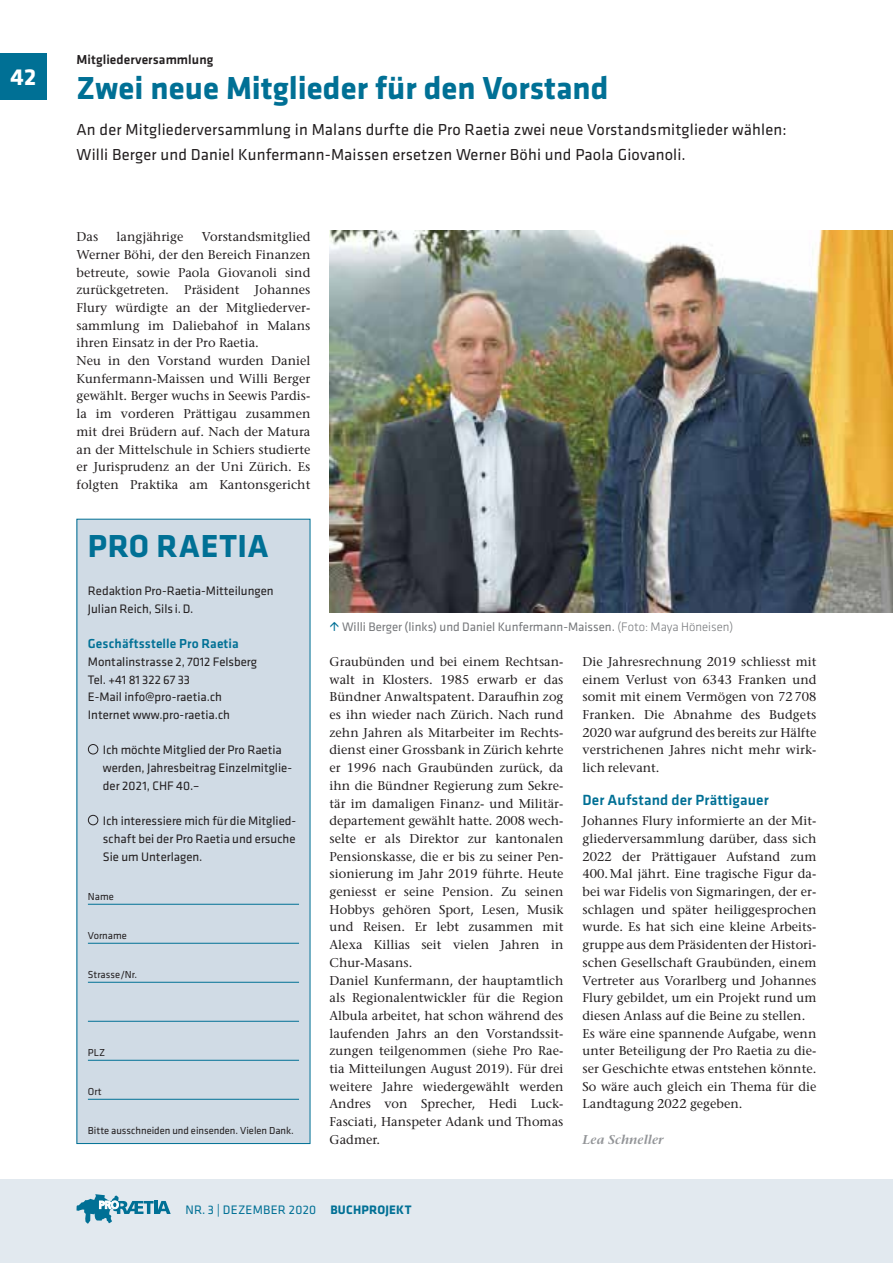
<style>
.page{position:relative;width:893px;height:1263px;background:#fff}
.page>*{position:absolute;margin:0;border:0;box-sizing:border-box;transform-origin:0 0}
.t1{font:700 33px "Klavika";color:#007095}
.t2{font:700 33px "Klavika";letter-spacing:.02em;color:#007095}
.t3{font:700 24px "Klavika";color:#fff}
.t4{font:16.5px/25.5px "Klavika";letter-spacing:.01em;color:#231f20}
.t5{font:500 15.3px "Klavika";letter-spacing:.01em;color:#007095}
.t6{font:500 13.5px "Klavika";letter-spacing:.01em;color:#007095}
.t7{font:500 13.5px "Klavika";letter-spacing:.005em;color:#231f20}
.t8{font:500 12.75px/17.7px "Stone Serif Std";letter-spacing:.005em;color:#231f20}
.t9{font:12.75px/17.7px "Klavika";color:#231f20}
.t10{font:12.75px "Klavika";color:#76787b}
.t11{font:12.75px "Klavika";letter-spacing:.02em;color:#007095}
.t12{font:italic 600 12.75px "Stone Serif Std";letter-spacing:.005em;color:#939598}
.t13{font:10.5px "Klavika";color:#231f20}
.s1{font-weight:300}
.s2{font-weight:700}
</style>
<div class="page">
<div style="left:0;top:53px;width:47px;height:46px;background:#007095"></div>
<div style="left:0;top:1179px;width:893px;height:84px;background:#e2e9ef"></div>
<svg style="left:76px;top:1194px;width:95px;height:30px"></svg>
<div style="left:77px;top:519px;width:233px;height:624px;background:#d0dbe5"></div>
<hr style="left:88px;top:904px;width:211px;height:1px;background:#007095">
<hr style="left:88px;top:943px;width:211px;height:1px;background:#007095">
<hr style="left:88px;top:982px;width:211px;height:1px;background:#007095">
<hr style="left:88px;top:1021px;width:211px;height:1px;background:#007095">
<hr style="left:88px;top:1060px;width:211px;height:1px;background:#007095">
<hr style="left:88px;top:1099px;width:211px;height:1px;background:#007095">
<div style="left:88px;top:744px;width:10px;height:10px;border:1px solid #231f20;border-radius:50%"></div>
<div style="left:88px;top:815px;width:10px;height:10px;border:1px solid #231f20;border-radius:50%"></div>
<img style="left:330px;top:231px;width:563px;height:382px">
<h2 class="t3" style="left:11px;top:60px;width:27px">42</h2>
<p class="t7" style="left:77px;top:50px;width:138px">Mitgliederversammlung</p>
<h1 class="t1" style="left:77px;top:65px;width:533px">Zwei neue Mitglieder für den Vorstand</h1>
<p class="t4" style="left:77px;top:116px;width:712px">An der Mitgliederversammlung in Malans durfte die Pro Raetia zwei neue Vorstandsmitglieder wählen:<br>Willi Berger und Daniel Kunfermann-Maissen ersetzen Werner Böhi und Paola Giovanoli.</p>
<p class="t8" style="left:77px;top:228px;width:235px;text-indent:125px">Vorstandsmitglied Werner Böhi, der den Bereich Finanzen betreute, sowie Paola Giovanoli sind zurückgetreten. Präsident Johannes Flury würdigte an der Mitgliederver&shy;sammlung im Daliebahof in Malans ihren Einsatz in der Pro Raetia.<br>Neu in den Vorstand wurden Daniel Kunfermann-Maissen und Willi Berger gewählt. Berger wuchs in Seewis Pardis&shy;la im vorderen Prättigau zusammen mit drei Brüdern auf. Nach der Matura an der Mittelschule in Schiers studierte er Jurisprudenz an der Uni Zürich. Es folgten Praktika am Kantonsgericht</p>
<p class="t8" style="left:77px;top:228px;width:23px">Das</p>
<p class="t8" style="left:117px;top:228px;width:68px">langjährige</p>
<h1 class="t2" style="left:88px;top:522px;width:182px">PRO RAETIA</h1>
<p class="t9" style="left:88px;top:582px;width:187px">Redaktion Pro-Raetia-Mitteilungen<br>Julian Reich, Sils i.D.</p>
<p class="t6" style="left:88px;top:635px;width:152px">Geschäftsstelle Pro Raetia</p>
<p class="t9" style="left:88px;top:652px;width:171px">Montalinstrasse 2, 7012 Felsberg<br>Tel. +41 81 322 67 33<br>E-Mail info@pro-raetia.ch<br>Internet www.pro-raetia.ch</p>
<p class="t9" style="left:103px;top:741px;width:191px">Ich möchte Mitglied der Pro Raetia werden, Jahresbeitrag Einzelmitglie&shy;der 2021, CHF 40.–</p>
<p class="t9" style="left:103px;top:812px;width:195px;text-align:justify">Ich interessiere mich für die Mitglied&shy;schaft bei der Pro Raetia und ersuche Sie um Unterlagen.</p>
<p class="t13" style="left:88px;top:889px;width:27px">Name</p>
<p class="t13" style="left:88px;top:928px;width:40px">Vorname</p>
<p class="t13" style="left:88px;top:967px;width:51px">Strasse/Nr.</p>
<p class="t13" style="left:88px;top:1045px;width:19px">PLZ</p>
<p class="t13" style="left:88px;top:1084px;width:15px">Ort</p>
<p class="t13" style="left:88px;top:1123px;width:208px">Bitte ausschneiden und einsenden. Vielen Dank.</p>
<p class="t10" style="left:342px;top:618px;width:393px">Willi Berger (links) und Daniel Kunfermann-Maissen. <span class="s1">(Foto: Maya Höneisen)</span></p>
<p class="t8" style="left:330px;top:653px;width:235px">Graubünden und bei einem Rechtsan&shy;walt in Klosters. 1985 erwarb er das Bündner Anwaltspatent. Daraufhin zog es ihn wieder nach Zürich. Nach rund zehn Jahren als Mitarbeiter im Rechts&shy;dienst einer Grossbank in Zürich kehrte er 1996 nach Graubünden zurück, da ihn die Bündner Regierung zum Sekre&shy;tär im damaligen Finanz- und Militär&shy;departement gewählt hatte. 2008 wech&shy;selte er als Direktor zur kantonalen Pensionskasse, die er bis zu seiner Pen&shy;sionierung im Jahr 2019 führte. Heute geniesst er seine Pension. Zu seinen Hobbys gehören Sport, Lesen, Musik und Reisen. Er lebt zusammen mit Alexa Killias seit vielen Jahren in Chur-Masans.<br>Daniel Kunfermann, der hauptamtlich als Regionalentwickler für die Region Albula arbeitet, hat schon während des laufenden Jahrs an den Vorstandssit&shy;zungen teilgenommen (siehe Pro Rae&shy;tia Mitteilungen August 2019). Für drei weitere Jahre wiedergewählt werden Andres von Sprecher, Hedi Luck-Fasciati, Hanspeter Adank und Thomas Gadmer.</p>
<p class="t8" style="left:583px;top:653px;width:236px;text-align:justify">Die Jahresrechnung 2019 schliesst mit einem Verlust von 6343 Franken und somit mit einem Vermögen von 72708<br>Franken. Die Abnahme des Budgets 2020 war aufgrund des bereits zur Hälfte verstrichenen Jahres nicht mehr wirk&shy;lich relevant.</p>
<p class="t5" style="left:583px;top:789px;width:188px">Der Aufstand der Prättigauer</p>
<p class="t8" style="left:583px;top:812px;width:235px">Johannes Flury informierte an der Mit&shy;gliederversammlung darüber, dass sich 2022 der Prättigauer Aufstand zum 400.Mal jährt. Eine tragische Figur da&shy;bei war Fidelis von Sigmaringen, der er&shy;schlagen und später heiliggesprochen wurde. Es hat sich eine kleine Arbeits&shy;gruppe aus dem Präsidenten der Histori&shy;schen Gesellschaft Graubünden, einem Vertreter aus Vorarlberg und Johannes Flury gebildet, um ein Projekt rund um diesen Anlass auf die Beine zu stellen.<br>Es wäre eine spannende Aufgabe, wenn unter Beteiligung der Pro Raetia zu die&shy;ser Geschichte etwas entstehen könnte.<br>So wäre auch gleich ein Thema für die Landtagung 2022 gegeben.</p>
<p class="t12" style="left:583px;top:1132px;width:83px">Lea Schneller</p>
<p class="t11" style="left:186px;top:1201px;width:227px">NR. 3 | DEZEMBER 2020 <span class="s2">BUCHPROJEKT</span></p>
</div>
